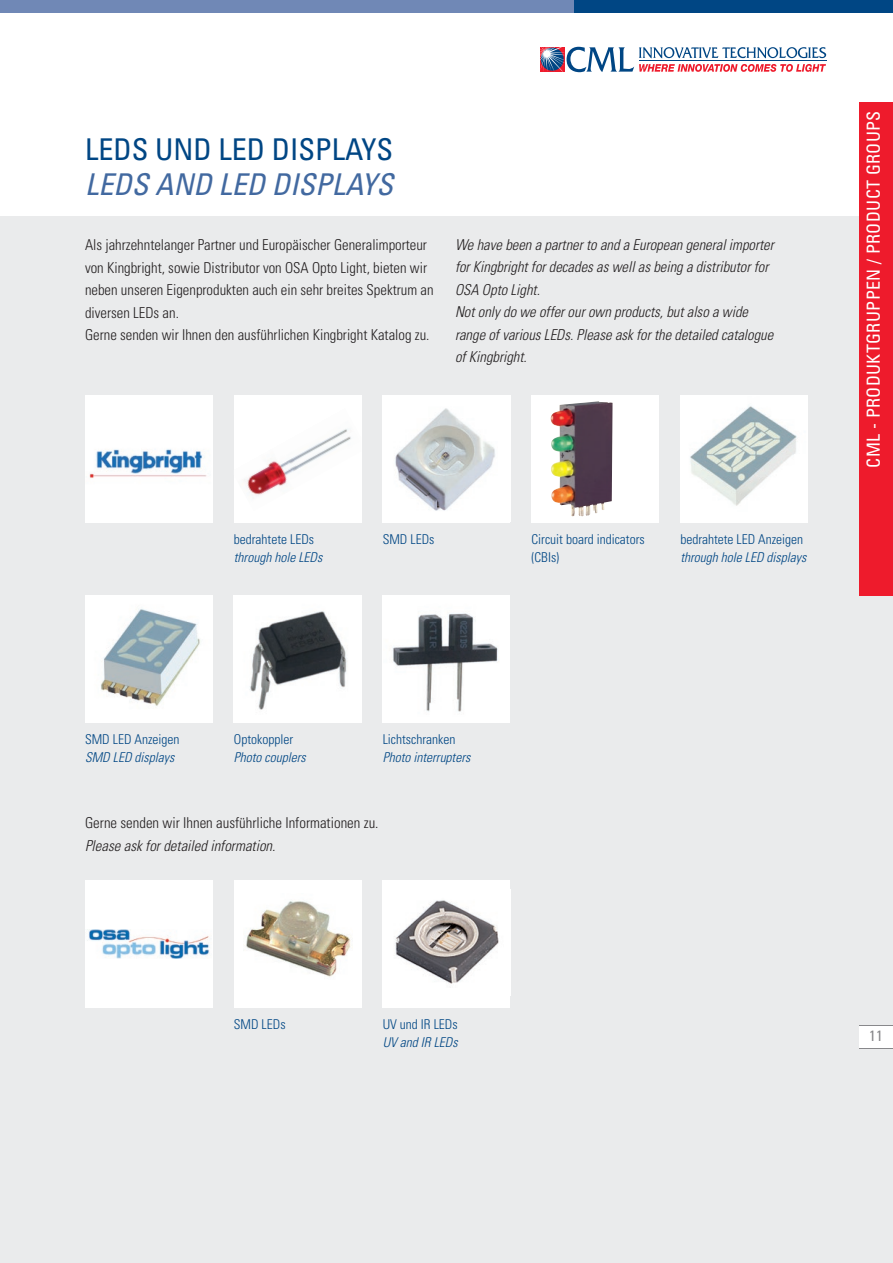
<style>
.page{position:relative;width:893px;height:1263px;background:#fff}
.page>*{position:absolute;margin:0;border:0;box-sizing:border-box;transform-origin:0 0}
.t1{font:condensed 30px "Univers";color:#004684}
.t2{font:italic condensed 30px "Univers";color:#4269a0}
.t3{font:condensed 18px "Univers";letter-spacing:.02em;color:#fff}
.t4{font:300 condensed 15px/22.5px "Univers";color:#231f20}
.t5{font:italic 300 condensed 15px/22.5px "Univers";color:#231f20}
.t6{font:condensed 15px "Univers";color:#88888b}
.t7{font:300 condensed 13.5px/18px "Univers";color:#004684}
.t8{font:italic 300 condensed 13.5px "Univers";color:#004684}
</style>
<div class="page">
<div style="left:0;top:0;width:729px;height:13px;background:#7088b6"></div>
<div style="left:574px;top:0;width:319px;height:13px;background:#004684"></div>
<svg style="left:540px;top:47px;width:286px;height:25px"></svg>
<hr style="left:639px;top:61px;width:187px;height:1px;background:#004684">
<div style="left:0;top:217px;width:893px;height:1046px;background:#eaebec"></div>
<div style="left:859px;top:102px;width:34px;height:493px;background:#ee1b2c"></div>
<div style="left:85px;top:395px;width:128px;height:128px;background:#fff"></div>
<img style="left:89px;top:449px;width:118px;height:29px">
<div style="left:85px;top:880px;width:128px;height:128px;background:#fff"></div>
<img style="left:87px;top:929px;width:123px;height:30px">
<div style="left:85px;top:595px;width:128px;height:128px;background:#fff"></div>
<img style="left:101px;top:609px;width:99px;height:97px">
<div style="left:234px;top:395px;width:127px;height:128px;background:#fff"></div>
<img style="left:244px;top:429px;width:107px;height:67px">
<div style="left:234px;top:880px;width:127px;height:128px;background:#fff"></div>
<img style="left:246px;top:901px;width:105px;height:76px">
<img style="left:234px;top:595px;width:127px;height:128px">
<div style="left:383px;top:595px;width:127px;height:128px;background:#fff"></div>
<img style="left:392px;top:613px;width:107px;height:99px">
<img style="left:383px;top:395px;width:127px;height:127px">
<div style="left:383px;top:880px;width:127px;height:128px;background:#fff"></div>
<img style="left:395px;top:900px;width:104px;height:84px">
<div style="left:531px;top:395px;width:128px;height:128px;background:#fff"></div>
<img style="left:550px;top:401px;width:63px;height:115px">
<div style="left:680px;top:395px;width:128px;height:128px;background:#fff"></div>
<img style="left:690px;top:406px;width:107px;height:100px">
<div style="left:859px;top:1025px;width:34px;height:23px;background:#fff"></div>
<hr style="left:859px;top:1048px;width:34px;height:1px;background:#88888b">
<hr style="left:859px;top:1025px;width:34px;height:1px;background:#88888b">
<h1 class="t1" style="left:85px;top:130px;width:310px">LEDS UND LED DISPLAYS</h1>
<h1 class="t2" style="left:85px;top:165px;width:310px">LEDS AND LED DISPLAYS</h1>
<p class="t4" style="left:85px;top:233px;width:350px">Als jahrzehntelanger Partner und Europäischer Generalimporteur von Kingbright, sowie Distributor von OSA Opto Light, bieten wir neben unseren Eigenprodukten auch ein sehr breites Spektrum an diversen LEDs an.<br>Gerne senden wir Ihnen den ausführlichen Kingbright Katalog zu.</p>
<p class="t5" style="left:455px;top:233px;width:320px">We have been a partner to and a European general importer for Kingbright for decades as well as being a distributor for OSA Opto Light.<br>Not only do we offer our own products, but also a wide range of various LEDs. Please ask for the detailed catalogue of Kingbright.</p>
<p class="t7" style="left:234px;top:530px;width:82px">bedrahtete LEDs</p>
<p class="t8" style="left:234px;top:549px;width:90px">through hole LEDs</p>
<p class="t7" style="left:383px;top:530px;width:53px">SMD LEDs</p>
<p class="t7" style="left:531px;top:530px;width:115px">Circuit board indicators (CBIs)</p>
<p class="t7" style="left:680px;top:530px;width:124px">bedrahtete LED Anzeigen</p>
<p class="t8" style="left:680px;top:549px;width:127px">through hole LED displays</p>
<p class="t3" style="left:862px;top:468px;width:359px;rotate:-90deg">CML - PRODUKTGRUPPEN / PRODUCT GROUPS</p>
<p class="t7" style="left:85px;top:730px;width:96px">SMD LED Anzeigen</p>
<p class="t8" style="left:85px;top:749px;width:91px">SMD LED displays</p>
<p class="t7" style="left:234px;top:730px;width:61px">Optokoppler</p>
<p class="t8" style="left:234px;top:749px;width:73px">Photo couplers</p>
<p class="t7" style="left:383px;top:730px;width:74px">Lichtschranken</p>
<p class="t8" style="left:383px;top:749px;width:89px">Photo interrupters</p>
<p class="t4" style="left:85px;top:811px;width:295px">Gerne senden wir Ihnen ausführliche Informationen zu.</p>
<p class="t5" style="left:85px;top:834px;width:192px">Please ask for detailed information.</p>
<p class="t7" style="left:234px;top:1015px;width:53px">SMD LEDs</p>
<p class="t7" style="left:383px;top:1015px;width:76px">UV und IR LEDs</p>
<p class="t8" style="left:383px;top:1034px;width:76px">UV and IR LEDs</p>
<p class="t6" style="left:869px;top:1026px;width:15px">11</p>
</div>
